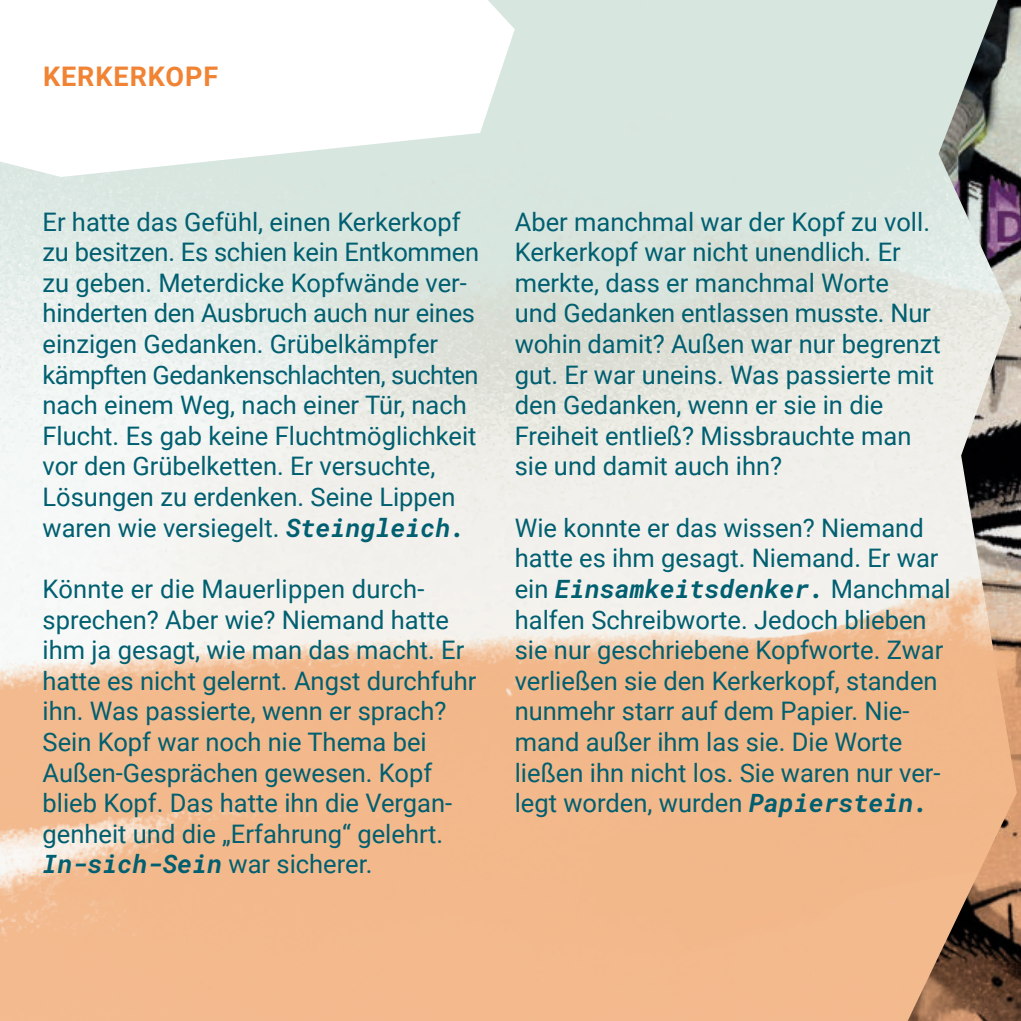
<style>
.page{position:relative;width:1021px;height:1021px;background:#fff}
.page>*{position:absolute;margin:0;border:0;box-sizing:border-box;transform-origin:0 0}
.t1{font:700 27px "Roboto";letter-spacing:.035em;color:#f18434}
.t2{font:25.5px/30.6px "Roboto";color:#005f70}
.t3{font:italic 700 25.5px "Roboto Mono";color:#005f70}
.s1{font-family:"Roboto Mono";font-weight:700;font-style:italic}
.s2{font-family:"Roboto";font-weight:400;font-style:normal}
</style>
<div class="page">
<div style="left:514px;top:0;width:391px;height:167px;background:#d8e6e0"></div>
<img style="left:0;top:167px;width:905px;height:853px">
<img style="left:905px;top:0;width:115px;height:1020px">
<svg style="left:0;top:0;width:514px;height:177px"></svg>
<p class="t1" style="left:43px;top:65px;width:177px">KERKERKOPF</p>
<p class="t2" style="left:43px;top:208px;width:438px">Er hatte das Gefühl, einen Kerkerkopf zu besitzen. Es schien kein Entkommen zu geben. Meterdicke Kopfwände ver&shy;hinderten den Ausbruch auch nur eines einzigen Gedanken. Grübelkämpfer kämpften Gedankenschlachten, suchten nach einem Weg, nach einer Tür, nach Flucht. Es gab keine Fluchtmöglichkeit vor den Grübelketten. Er versuchte, Lösungen zu erdenken. Seine Lippen waren wie versiegelt. <span class="s1">Steingleich.</span></p>
<p class="t2" style="left:43px;top:575px;width:435px">Könnte er die Mauerlippen durch&shy;sprechen? Aber wie? Niemand hatte ihm ja gesagt, wie man das macht. Er hatte es nicht gelernt. Angst durchfuhr ihn. Was passierte, wenn er sprach?<br>Sein Kopf war noch nie Thema bei Außen-Gesprächen gewesen. Kopf blieb Kopf. Das hatte ihn die Vergan&shy;genheit und die „Erfahrung“ gelehrt.</p>
<p class="t3" style="left:43px;top:854px;width:331px">In-sich-Sein <span class="s2">war sicherer.</span></p>
<p class="t2" style="left:514px;top:208px;width:428px">Aber manchmal war der Kopf zu voll.<br>Kerkerkopf war nicht unendlich. Er merkte, dass er manchmal Worte<br>und Gedanken entlassen musste. Nur wohin damit? Außen war nur begrenzt gut. Er war uneins. Was passierte mit den Gedanken, wenn er sie in die Freiheit entließ? Missbrauchte man sie und damit auch ihn?</p>
<p class="t2" style="left:514px;top:514px;width:425px">Wie konnte er das wissen? Niemand hatte es ihm gesagt. Niemand. Er war</p>
<p class="t3" style="left:514px;top:578px;width:437px"><span class="s2">ein</span> Einsamkeitsdenker. <span class="s2">Manchmal</span></p>
<p class="t2" style="left:515px;top:606px;width:430px">halfen Schreibworte. Jedoch blieben sie nur geschriebene Kopfworte. Zwar verließen sie den Kerkerkopf, standen nunmehr starr auf dem Papier. Nie&shy;mand außer ihm las sie. Die Worte ließen ihn nicht los. Sie waren nur ver&shy;legt worden, wurden <span class="s1">Papierstein.</span></p>
</div>
